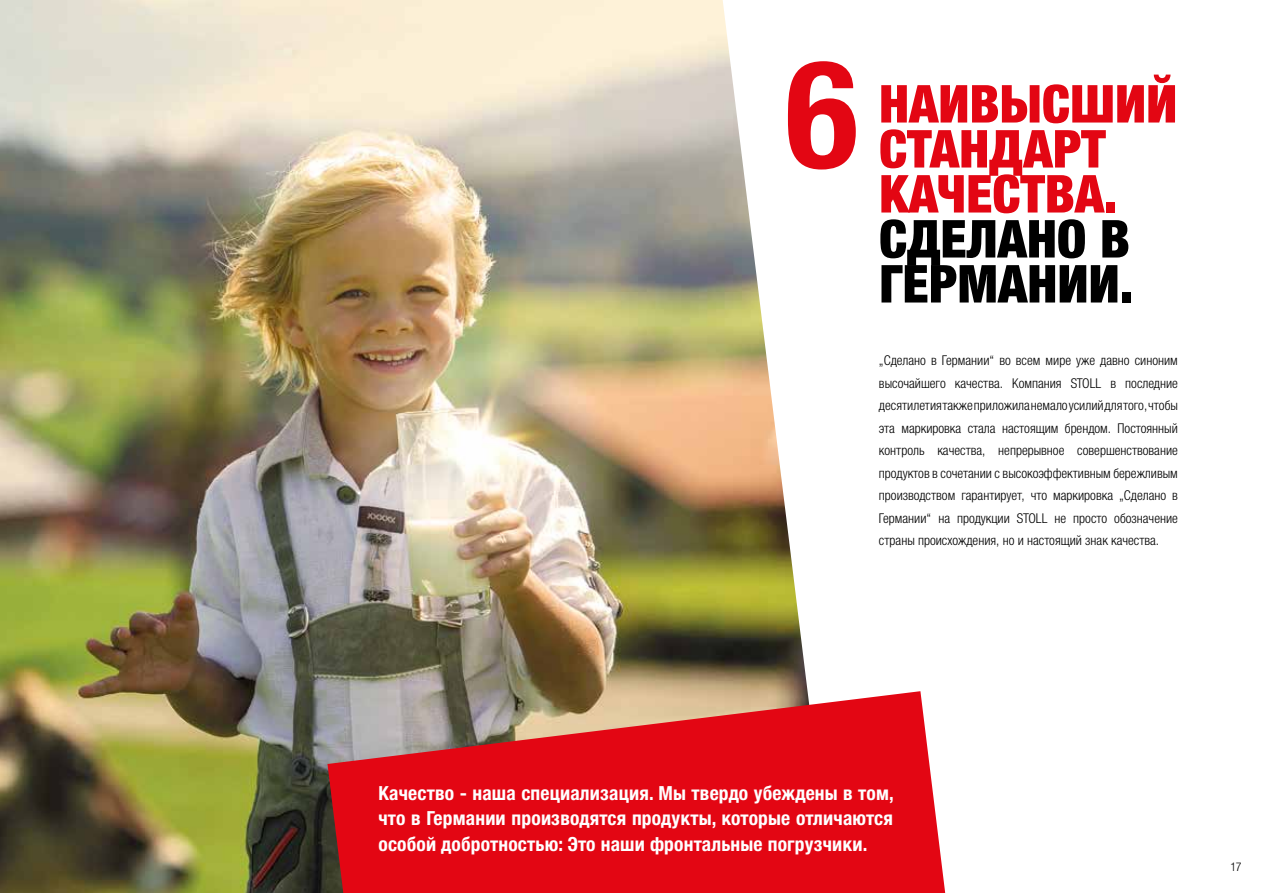
<style>
.page{position:relative;width:1263px;height:893px;background:#fff}
.page>*{position:absolute;margin:0;border:0;box-sizing:border-box;transform-origin:0 0}
.t1{font:700 condensed 150px "Helvetica Neue";color:#e30613}
.t2{font:900 condensed 52.5px/45px "Helvetica Neue LTW1 G";color:#e30613}
.t3{font:900 condensed 52.5px/45px "Helvetica Neue LTW1 G";color:#000}
.t4{font:700 condensed 19.5px/25.5px "Helvetica Neue LTW1 G";letter-spacing:.01em;color:#fff;text-align:justify}
.t5{font:300 condensed 13.5px/22.5px "Helvetica Neue LTW1 G";color:#000;text-align:justify}
.t6{font:300 condensed 12px "Helvetica Neue LTW1 G";color:#000}
</style>
<div class="page">
<img style="left:0;top:0;width:808px;height:893px">
<svg style="left:327px;top:691px;width:618px;height:202px;background:#d9272e"></svg>
<h1 class="t1" style="left:786px;top:23px;width:73px">6</h1>
<h2 class="t2" style="left:879px;top:81px;width:300px">НАИВЫСШИЙ<br>СТАНДАРТ<br>КАЧЕСТВА.</h2>
<h2 class="t3" style="left:879px;top:216px;width:256px">СДЕЛАНО В<br>ГЕРМАНИИ.</h2>
<p class="t5" style="left:879px;top:350px;width:300px">„Сделано в Германии“ во всем мире уже давно синоним высочайшего качества. Компания STOLL в последние десятилетия также приложила немало усилий для того, чтобы эта маркировка стала настоящим брендом. Постоянный контроль качества, непрерывное совершенствование продуктов в сочетании с высокоэффективным бережливым производством гарантирует, что маркировка „Сделано в Германии“ на продукции STOLL не просто обозначение страны происхождения, но и настоящий знак качества.</p>
<h3 class="t4" style="left:378px;top:780px;width:517px">Качество - наша специализация. Мы твердо убеждены в том, что в Германии производятся продукты, которые отличаются особой добротностью: Это наши фронтальные погрузчики.</h3>
<p class="t6" style="left:1230px;top:860px;width:13px">17</p>
</div>
